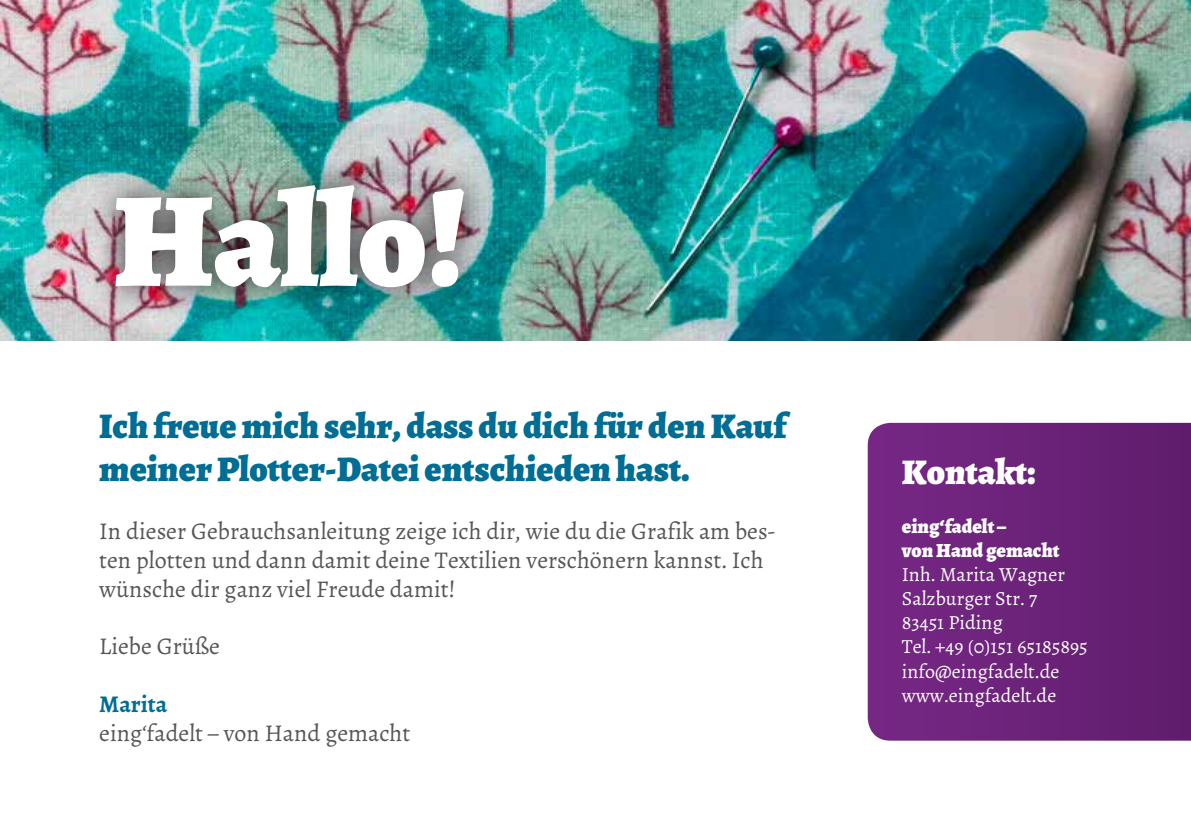
<style>
.page{position:relative;width:1191px;height:840px;background:#fff}
.page>*{position:absolute;margin:0;border:0;box-sizing:border-box;transform-origin:0 0}
.t1{font:900 135.2px "Alegreya";color:#fff}
.t2{font:900 36px/43.2px "Alegreya";color:#006d95}
.t3{font:900 36px "Alegreya";color:#fff}
.t4{font:24px/28.8px "Alegreya";color:#565655}
.t5{font:700 24px "Alegreya";color:#006d95}
.t6{font:20px/24px "Alegreya";color:#fff}
.t7{font:900 20px/24px "Alegreya";color:#fff}
</style>
<div class="page">
<svg style="left:867px;top:422px;width:324px;height:318px;background:#6c2379"></svg>
<img style="left:0;top:0;width:1191px;height:340px">
<div style="left:87px;top:156px;width:405px;height:160px;background:#000;opacity:.75"></div>
<h1 class="t1" style="left:113px;top:148px;width:353px">Hallo!</h1>
<h2 class="t2" style="left:99px;top:404px;width:688px">Ich freue mich sehr, dass du dich für den Kauf meiner Plotter-Datei entschieden hast.</h2>
<p class="t4" style="left:99px;top:516px;width:677px">In dieser Gebrauchsanleitung zeige ich dir, wie du die Grafik am bes&shy;ten plotten und dann damit deine Textilien verschönern kannst. Ich wünsche dir ganz viel Freude damit!</p>
<p class="t4" style="left:99px;top:631px;width:122px">Liebe Grüße</p>
<p class="t5" style="left:99px;top:688px;width:70px">Marita</p>
<p class="t4" style="left:99px;top:718px;width:312px">eing‘fadelt – von Hand gemacht</p>
<h2 class="t3" style="left:901px;top:446px;width:136px">Kontakt:</h2>
<p class="t7" style="left:901px;top:514px;width:159px">eing‘fadelt –<br>von Hand gemacht</p>
<p class="t6" style="left:901px;top:562px;width:188px">Inh. Marita Wagner<br>Salzburger Str. 7<br>83451 Piding<br>Tel. +49 (0)151 65185895 info@eingfadelt.de www.eingfadelt.de</p>
</div>
